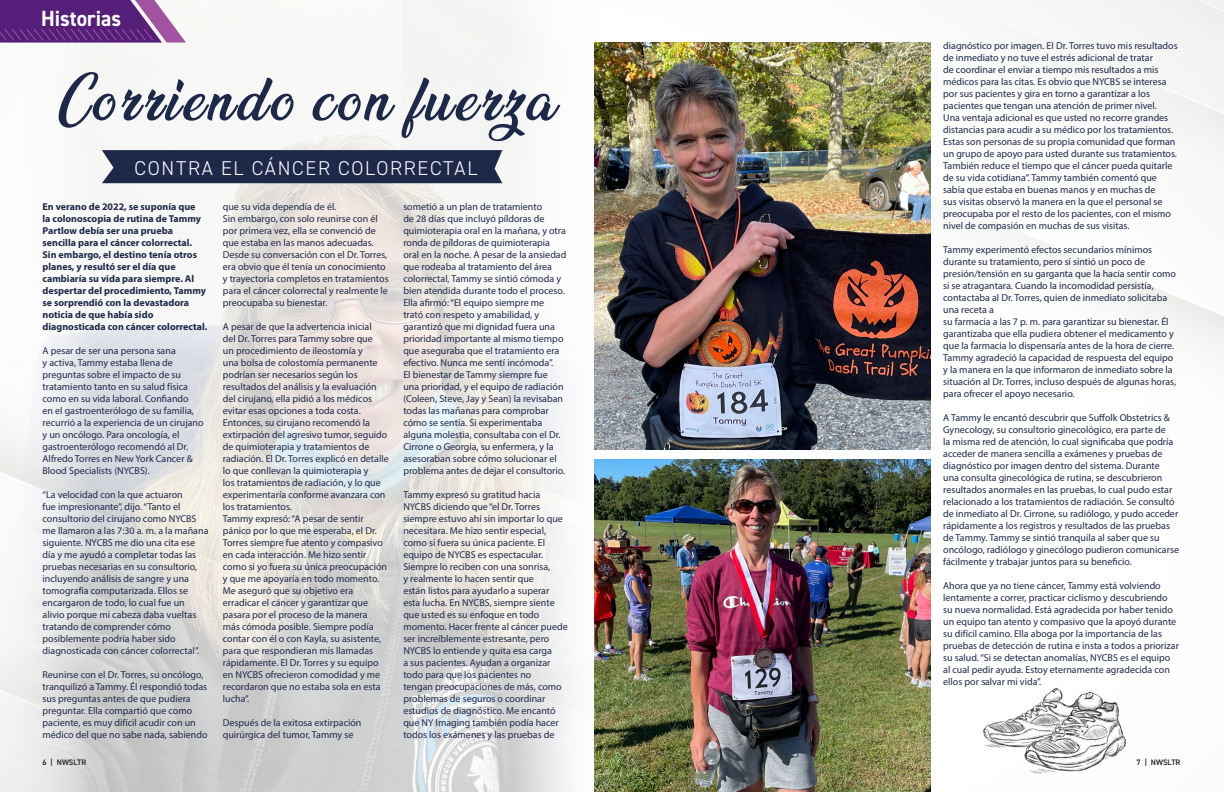
<style>
.page{position:relative;width:1224px;height:792px;background:#fff}
.page>*{position:absolute;margin:0;border:0;box-sizing:border-box;transform-origin:0 0}
.Quote_centered{font:900 53px "Ananda";letter-spacing:.075em;color:#1e294a;scale:.95 1}
.Quote_centered-2{font:700 22px "DIN2014";color:#fff;scale:.95 1}
.Quote_centered-3{font:300 20px "DIN2014";letter-spacing:.085em;color:#fff}
.Quote_centered-4{font:10px/12px "Myriad Pro";color:#1e294a}
.Quote_centered-5{font:700 10px/12px "Myriad Pro";color:#1e294a}
.t1{font:600 8px "DIN2014";color:#231f20}
</style>
<div class="page">
<img style="left:612px;top:0;width:612px;height:792px">
<img style="left:0;top:0;width:612px;height:792px">
<img style="left:594px;top:459px;width:336px;height:333px">
<img style="left:594px;top:43px;width:336px;height:407px">
<div style="left:102px;top:150px;width:400px;height:33px;background:#1e294a"></div>
<img style="left:982px;top:659px;width:144px;height:133px">
<svg style="left:0;top:0;width:186px;height:43px;background:#723f8d"></svg>
<p class="Quote_centered-2" style="left:41px;top:4px;width:86px">Historias</p>
<p class="Quote_centered" style="left:56px;top:71px;width:527px">Corriendo con fuerza</p>
<p class="Quote_centered-3" style="left:135px;top:155px;width:344px">CONTRA EL CÁNCER COLORRECTAL</p>
<p class="Quote_centered-5" style="left:43px;top:201px;width:166px">En verano de 2022, se suponía que<br>la colonoscopia de rutina de Tammy Partlow debía ser una prueba sencilla para el cáncer colorrectal.<br>Sin embargo, el destino tenía otros planes, y resultó ser el día que cambiaría su vida para siempre. Al despertar del procedimiento, Tammy se sorprendió con la devastadora noticia de que había sido diagnosticada con cáncer colorrectal.</p>
<p class="Quote_centered-4" style="left:43px;top:345px;width:163px">A pesar de ser una persona sana<br>y activa, Tammy estaba llena de preguntas sobre el impacto de su tratamiento tanto en su salud física como en su vida laboral. Confiando<br>en el gastroenterólogo de su familia, recurrió a la experiencia de un cirujano y un oncólogo. Para oncología, el gastroenterólogo recomendó al Dr.<br>Alfredo Torres en New York Cancer &amp; Blood Specialists (NYCBS).</p>
<p class="Quote_centered-4" style="left:43px;top:489px;width:167px">“La velocidad con la que actuaron<br>fue impresionante”, dijo. “Tanto el consultorio del cirujano como NYCBS me llamaron a las 7:30 a. m. a la mañana siguiente. NYCBS me dio una cita ese día y me ayudó a completar todas las pruebas necesarias en su consultorio, incluyendo análisis de sangre y una tomografía computarizada. Ellos se encargaron de todo, lo cual fue un alivio porque mi cabeza daba vueltas tratando de comprender cómo posiblemente podría haber sido diagnosticada con cáncer colorrectal”.</p>
<p class="Quote_centered-4" style="left:43px;top:669px;width:167px">Reunirse con el Dr. Torres, su oncólogo, tranquilizó a Tammy. Él respondió todas sus preguntas antes de que pudiera preguntar. Ella compartió que como paciente, es muy difícil acudir con un médico del que no sabe nada, sabiendo</p>
<p class="Quote_centered-4" style="left:223px;top:201px;width:115px">que su vida dependía de él.</p>
<p class="Quote_centered-4" style="left:223px;top:213px;width:167px">Sin embargo, con solo reunirse con él por primera vez, ella se convenció de que estaba en las manos adecuadas.<br>Desde su conversación con el Dr. Torres, era obvio que él tenía un conocimiento y trayectoria completos en tratamientos para el cáncer colorrectal y realmente le preocupaba su bienestar.</p>
<p class="Quote_centered-4" style="left:223px;top:321px;width:168px">A pesar de que la advertencia inicial<br>del Dr. Torres para Tammy sobre que<br>un procedimiento de ileostomía y<br>una bolsa de colostomía permanente podrían ser necesarios según los resultados del análisis y la evaluación del cirujano, ella pidió a los médicos evitar esas opciones a toda costa.<br>Entonces, su cirujano recomendó la extirpación del agresivo tumor, seguido de quimioterapia y tratamientos de radiación. El Dr. Torres explicó en detalle lo que conllevan la quimioterapia y<br>los tratamientos de radiación, y lo que experimentaría conforme avanzara con los tratamientos.</p>
<p class="Quote_centered-4" style="left:223px;top:513px;width:166px">Tammy expresó: “A pesar de sentir pánico por lo que me esperaba, el Dr.<br>Torres siempre fue atento y compasivo en cada interacción. Me hizo sentir como si yo fuera su única preocupación y que me apoyaría en todo momento.<br>Me aseguró que su objetivo era erradicar el cáncer y garantizar que pasara por el proceso de la manera más cómoda posible. Siempre podía contar con él o con Kayla, su asistente, para que respondieran mis llamadas rápidamente. El Dr. Torres y su equipo en NYCBS ofrecieron comodidad y me recordaron que no estaba sola en esta lucha”.</p>
<p class="Quote_centered-4" style="left:223px;top:717px;width:140px">Después de la exitosa extirpación quirúrgica del tumor, Tammy se</p>
<p class="Quote_centered-4" style="left:403px;top:201px;width:165px">sometió a un plan de tratamiento<br>de 28 días que incluyó píldoras de quimioterapia oral en la mañana, y otra ronda de píldoras de quimioterapia oral en la noche. A pesar de la ansiedad que rodeaba al tratamiento del área colorrectal, Tammy se sintió cómoda y bien atendida durante todo el proceso.<br>Ella afirmó: “El equipo siempre me trató con respeto y amabilidad, y garantizó que mi dignidad fuera una prioridad importante al mismo tiempo que aseguraba que el tratamiento era efectivo. Nunca me sentí incómoda”.<br>El bienestar de Tammy siempre fue<br>una prioridad, y el equipo de radiación (Coleen, Steve, Jay y Sean) la revisaban todas las mañanas para comprobar cómo se sentía. Si experimentaba alguna molestia, consultaba con el Dr.<br>Cirrone o Georgia, su enfermera, y la asesoraban sobre cómo solucionar el problema antes de dejar el consultorio.</p>
<p class="Quote_centered-4" style="left:403px;top:489px;width:166px">Tammy expresó su gratitud hacia NYCBS diciendo que “el Dr. Torres siempre estuvo ahí sin importar lo que necesitara. Me hizo sentir especial, como si fuera su única paciente. El equipo de NYCBS es espectacular.<br>Siempre lo reciben con una sonrisa,<br>y realmente lo hacen sentir que<br>están listos para ayudarlo a superar esta lucha. En NYCBS, siempre siente que usted es su enfoque en todo momento. Hacer frente al cáncer puede ser increíblemente estresante, pero NYCBS lo entiende y quita esa carga<br>a sus pacientes. Ayudan a organizar todo para que los pacientes no<br>tengan preocupaciones de más, como problemas de seguros o coordinar estudios de diagnóstico. Me encantó que NY Imaging también podía hacer todos los exámenes y las pruebas de</p>
<p class="Quote_centered-4" style="left:943px;top:40px;width:236px">diagnóstico por imagen. El Dr. Torres tuvo mis resultados de inmediato y no tuve el estrés adicional de tratar<br>de coordinar el enviar a tiempo mis resultados a mis médicos para las citas. Es obvio que NYCBS se interesa por sus pacientes y gira en torno a garantizar a los pacientes que tengan una atención de primer nivel.<br>Una ventaja adicional es que usted no recorre grandes distancias para acudir a su médico por los tratamientos.<br>Estas son personas de su propia comunidad que forman un grupo de apoyo para usted durante sus tratamientos.<br>También reduce el tiempo que el cáncer pueda quitarle de su vida cotidiana”. Tammy también comentó que sabía que estaba en buenas manos y en muchas de<br>sus visitas observó la manera en la que el personal se preocupaba por el resto de los pacientes, con el mismo nivel de compasión en muchas de sus visitas.</p>
<p class="Quote_centered-4" style="left:943px;top:244px;width:234px">Tammy experimentó efectos secundarios mínimos durante su tratamiento, pero sí sintió un poco de presión/tensión en su garganta que la hacía sentir como si se atragantara. Cuando la incomodidad persistía, contactaba al Dr. Torres, quien de inmediato solicitaba una receta a</p>
<p class="Quote_centered-4" style="left:943px;top:316px;width:234px">su farmacia a las 7 p. m. para garantizar su bienestar. Él garantizaba que ella pudiera obtener el medicamento y que la farmacia lo dispensaría antes de la hora de cierre.<br>Tammy agradeció la capacidad de respuesta del equipo y la manera en la que informaron de inmediato sobre la situación al Dr. Torres, incluso después de algunas horas, para ofrecer el apoyo necesario.</p>
<p class="Quote_centered-4" style="left:943px;top:412px;width:237px">A Tammy le encantó descubrir que Suffolk Obstetrics &amp; Gynecology, su consultorio ginecológico, era parte de<br>la misma red de atención, lo cual significaba que podría acceder de manera sencilla a exámenes y pruebas de diagnóstico por imagen dentro del sistema. Durante<br>una consulta ginecológica de rutina, se descubrieron resultados anormales en las pruebas, lo cual pudo estar relacionado a los tratamientos de radiación. Se consultó de inmediato al Dr. Cirrone, su radiólogo, y pudo acceder rápidamente a los registros y resultados de las pruebas de Tammy. Tammy se sintió tranquila al saber que su oncólogo, radiólogo y ginecólogo pudieron comunicarse fácilmente y trabajar juntos para su beneficio.</p>
<p class="Quote_centered-4" style="left:943px;top:580px;width:237px">Ahora que ya no tiene cáncer, Tammy está volviendo lentamente a correr, practicar ciclismo y descubriendo su nueva normalidad. Está agradecida por haber tenido un equipo tan atento y compasivo que la apoyó durante su difícil camino. Ella aboga por la importancia de las pruebas de detección de rutina e insta a todos a priorizar su salud. “Si se detectan anomalías, NYCBS es el equipo al cual pedir ayuda. Estoy eternamente agradecida con ellos por salvar mi vida”.</p>
<p class="t1" style="left:42px;top:757px;width:45px">6 | NWSLTR</p>
<p class="t1" style="left:1137px;top:757px;width:45px">7 | NWSLTR</p>
</div>
